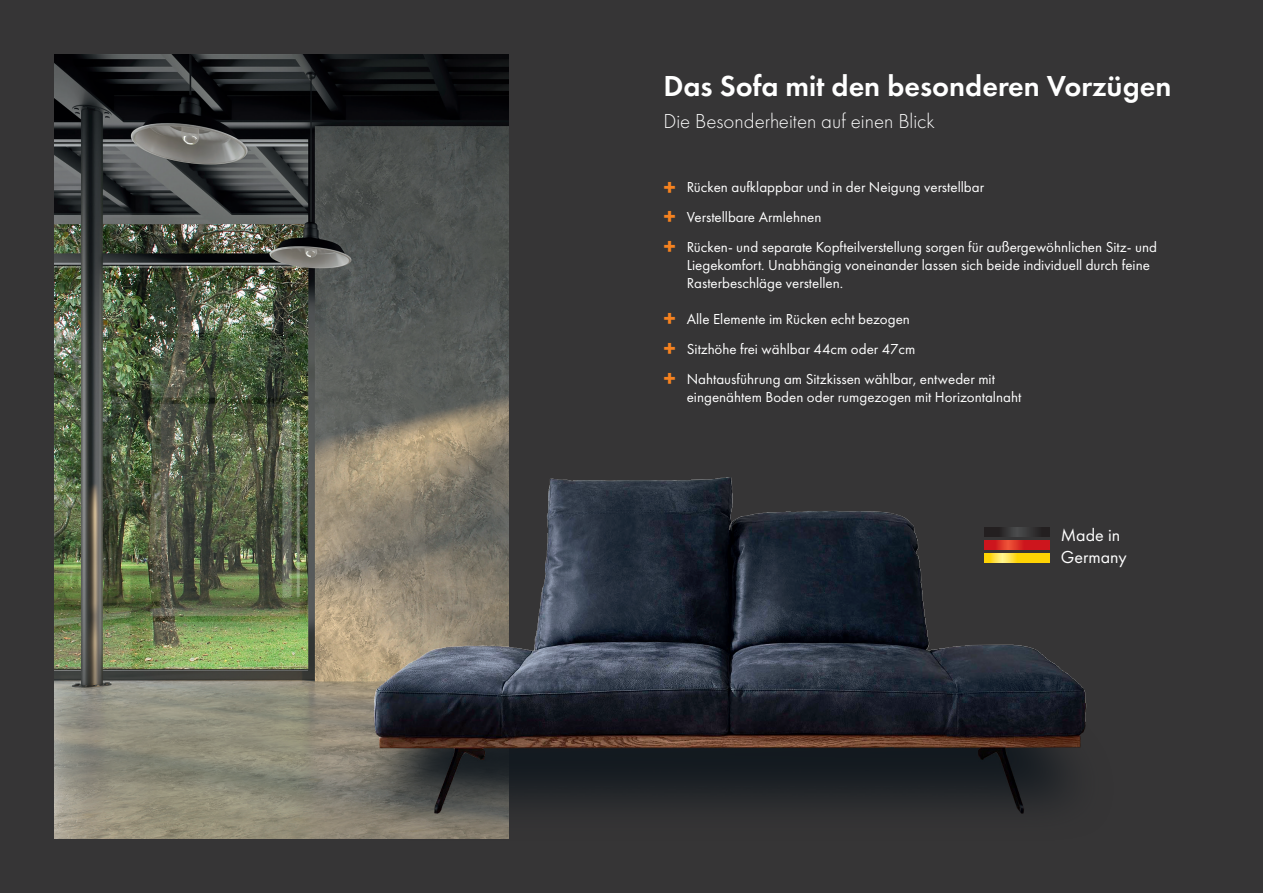
<style>
.page{position:relative;width:1263px;height:893px;background:#363536}
.page>*{position:absolute;margin:0;border:0;box-sizing:border-box;transform-origin:0 0}
.t1{font:600 30px "Futura PT";color:#fff}
.t2{font:600 25.5px/29.4px "Futura PT";color:#f58220;text-align:justify}
.t3{font:300 21px "Futura PT";color:#fff}
.t4{font:18px/21.6px "Futura PT";color:#fff}
.t5{font:15px/30px "Futura PT";color:#fff}
</style>
<div class="page">
<img style="left:54px;top:54px;width:454px;height:785px">
<img style="left:327px;top:435px;width:760px;height:404px">
<h1 class="t1" style="left:663px;top:67px;width:509px">Das Sofa mit den besonderen Vorzügen</h1>
<h3 class="t3" style="left:663px;top:109px;width:273px">Die Besonderheiten auf einen Blick</h3>
<h2 class="t2" style="left:663px;top:172px;width:14px">+ + +</h2>
<h2 class="t2" style="left:663px;top:304px;width:14px">+ + +</h2>
<p class="t5" style="left:687px;top:172px;width:472px">Rücken aufklappbar und in der Neigung verstellbar<br>Verstellbare Armlehnen<br>Rücken- und separate Kopfteilverstellung sorgen für außergewöhnlichen Sitz- und</p>
<p class="t5" style="left:687px;top:256px;width:465px;line-height:18px">Liegekomfort. Unabhängig voneinander lassen sich beide individuell durch feine<br>Rasterbeschläge verstellen.</p>
<p class="t5" style="left:687px;top:304px;width:310px">Alle Elemente im Rücken echt bezogen<br>Sitzhöhe frei wählbar 44cm oder 47cm<br>Nahtausführung am Sitzkissen wählbar, entweder mit</p>
<p class="t5" style="left:687px;top:382px;width:336px">eingenähtem Boden oder rumgezogen mit Horizontalnaht</p>
<p class="t4" style="left:1061px;top:524px;width:68px">Made in<br>Germany</p>
</div>
